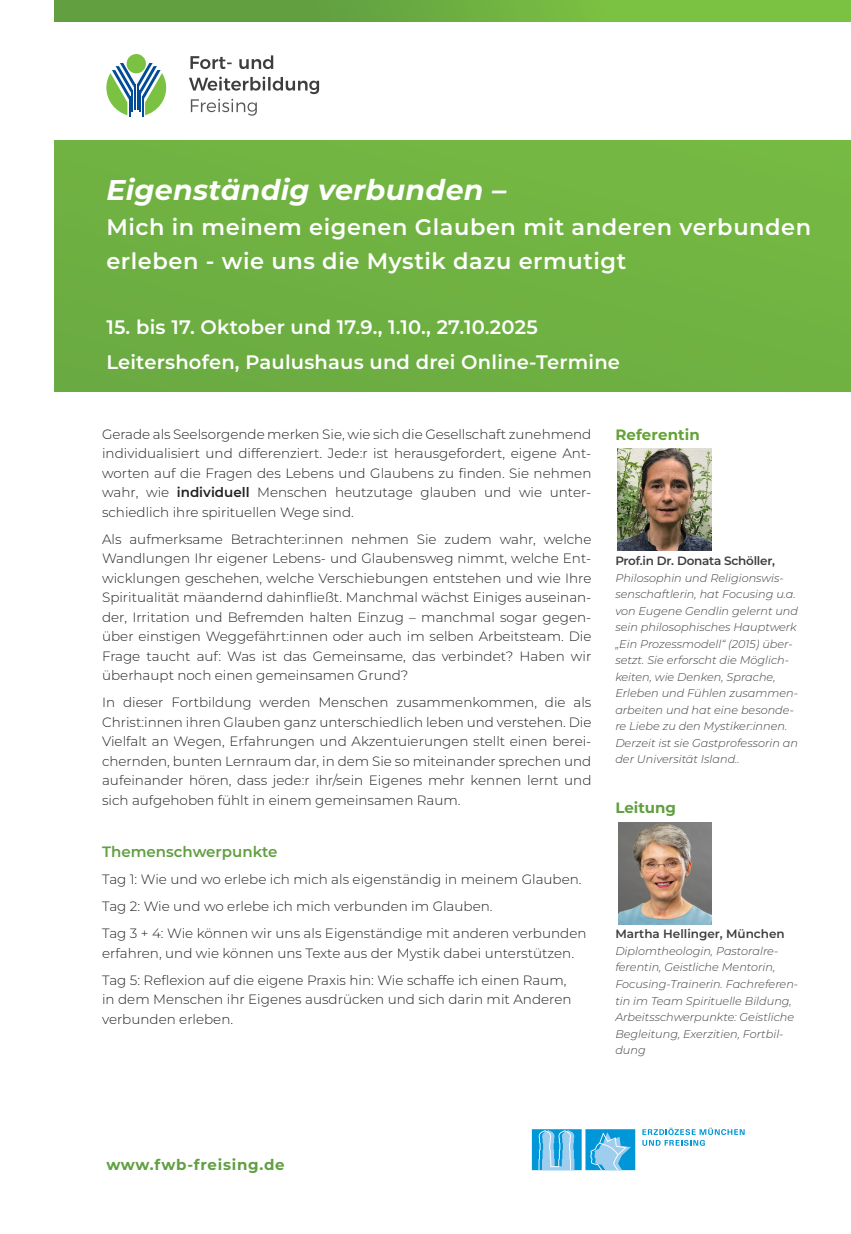
<style>
.page{position:relative;width:851px;height:1234px;background:#fff}
.page>*{position:absolute;margin:0;border:0;box-sizing:border-box;transform-origin:0 0}
.t1{font:italic 700 28.5px "Montserrat";letter-spacing:.01em;color:#fff}
.t2{font:600 22.5px/34.5px "Montserrat";letter-spacing:.025em;color:#fff}
.t3{font:600 19.5px "Montserrat";letter-spacing:.01em;color:#fff}
.Überschrift_klein{font:700 15px "Montserrat";letter-spacing:.045em;color:#619f41}
.Text{font:600 15px "Montserrat";color:#619f41}
.Überschrift_klein-2{font:700 15px "Montserrat";letter-spacing:.01em;color:#65a235}
.Überschrift_klein-3{font:700 15px "Montserrat";color:#619f41}
.Text-2{font:300 13.5px/19.5px "Montserrat";color:#231f20;text-align:justify}
.Überschrift_klein-4{font:600 12px "Montserrat";letter-spacing:-.005em;color:#3e3e3f}
.Überschrift_klein-5{font:italic 300 11.25px/16.5px "Montserrat";color:#3e3e3f}
.s1{font-weight:600}
</style>
<div class="page">
<div style="left:54px;top:0;width:796px;height:21px;background:linear-gradient(to right,#5b9741,#80c842)"></div>
<div style="left:127px;top:54px;width:19px;height:19px;background:#7bc142;border-radius:50%"></div>
<svg style="left:106px;top:63px;width:60px;height:54px"></svg>
<svg style="left:189px;top:77px;width:130px;height:39px"></svg>
<svg style="left:190px;top:55px;width:83px;height:14px"></svg>
<svg style="left:642px;top:1127px;width:102px;height:18px"></svg>
<div style="left:531px;top:1128px;width:50px;height:41px;background:#0196d7"></div>
<svg style="left:538px;top:1129px;width:36px;height:40px"></svg>
<div style="left:585px;top:1128px;width:50px;height:41px;background:#0196d7"></div>
<svg style="left:590px;top:1132px;width:40px;height:37px"></svg>
<div style="left:54px;top:141px;width:796px;height:251px;background:#70b242"></div>
<img style="left:617px;top:448px;width:94px;height:102px">
<img style="left:618px;top:822px;width:93px;height:102px">
<p class="t1" style="left:106px;top:169px;width:401px">Eigenständig verbunden –</p>
<p class="t2" style="left:106px;top:208px;width:706px">Mich in meinem eigenen Glauben mit anderen verbunden erleben - wie uns die Mystik dazu ermutigt</p>
<p class="t3" style="left:106px;top:313px;width:433px">15. bis 17. Oktober und 17.9., 1.10., 27.10.2025</p>
<p class="t3" style="left:106px;top:348px;width:515px">Leitershofen, Paulushaus und drei Online-Termine</p>
<p class="Text-2" style="left:102px;top:423px;width:490px">Gerade als Seelsorgende merken Sie, wie sich die Gesellschaft zunehmend individualisiert und differenziert. Jede:r ist herausgefordert, eigene Ant&shy;worten auf die Fragen des Lebens und Glaubens zu finden. Sie nehmen wahr, wie <span class="s1">individuell</span> Menschen heutzutage glauben und wie unter&shy;schiedlich ihre spirituellen Wege sind.</p>
<p class="Text-2" style="left:102px;top:528px;width:491px">Als aufmerksame Betrachter:innen nehmen Sie zudem wahr, welche Wandlungen Ihr eigener Lebens- und Glaubensweg nimmt, welche Ent&shy;wicklungen geschehen, welche Verschiebungen entstehen und wie Ihre Spiritualität mäandernd dahinfließt. Manchmal wächst Einiges auseinan&shy;der, Irritation und Befremden halten Einzug – manchmal sogar gegen&shy;über einstigen Weggefährt:innen oder auch im selben Arbeitsteam. Die Frage taucht auf: Was ist das Gemeinsame, das verbindet? Haben wir überhaupt noch einen gemeinsamen Grund?</p>
<p class="Text-2" style="left:102px;top:692px;width:491px">In dieser Fortbildung werden Menschen zusammenkommen, die als Christ:innen ihren Glauben ganz unterschiedlich leben und verstehen. Die Vielfalt an Wegen, Erfahrungen und Akzentuierungen stellt einen berei&shy;chernden, bunten Lernraum dar, in dem Sie so miteinander sprechen und aufeinander hören, dass jede:r ihr/sein Eigenes mehr kennen lernt und sich aufgehoben fühlt in einem gemeinsamen Raum.</p>
<p class="Text" style="left:102px;top:840px;width:177px">Themenschwerpunkte</p>
<p class="Text-2" style="left:102px;top:868px;width:481px">Tag 1: Wie und wo erlebe ich mich als eigenständig in meinem Glauben.</p>
<p class="Text-2" style="left:102px;top:895px;width:392px">Tag 2: Wie und wo erlebe ich mich verbunden im Glauben.</p>
<p class="Text-2" style="left:102px;top:922px;width:486px">Tag 3 + 4: Wie können wir uns als Eigenständige mit anderen verbunden erfahren, und wie können uns Texte aus der Mystik dabei unterstützen.</p>
<p class="Text-2" style="left:102px;top:969px;width:471px;text-align:left">Tag 5: Reflexion auf die eigene Praxis hin: Wie schaffe ich einen Raum, in dem Menschen ihr Eigenes ausdrücken und sich darin mit Anderen verbunden erleben.</p>
<p class="Überschrift_klein-2" style="left:615px;top:424px;width:86px">Referentin</p>
<p class="Überschrift_klein-4" style="left:615px;top:552px;width:161px">Prof.in Dr. Donata Schöller,</p>
<p class="Überschrift_klein-5" style="left:615px;top:569px;width:184px">Philosophin und Religionswis&shy;senschaftlerin, hat Focusing u.a. von Eugene Gendlin gelernt und sein philosophisches Hauptwerk „Ein Prozessmodell“ (2015) über&shy;setzt. Sie erforscht die Möglich&shy;keiten, wie Denken, Sprache,<br>Erleben und Fühlen zusammen&shy;arbeiten und hat eine besonde&shy;re Liebe zu den Mystiker:innen.<br>Derzeit ist sie Gastprofessorin an der Universität Island..</p>
<p class="Überschrift_klein-3" style="left:615px;top:797px;width:62px">Leitung</p>
<p class="Überschrift_klein-4" style="left:615px;top:925px;width:171px">Martha Hellinger, München</p>
<p class="Überschrift_klein-5" style="left:615px;top:942px;width:184px">Diplomtheologin, Pastoralre&shy;ferentin, Geistliche Mentorin,<br>Focusing-Trainerin. Fachreferen&shy;tin im Team Spirituelle Bildung,<br>Arbeitsschwerpunkte: Geistliche<br>Begleitung, Exerzitien, Fortbil&shy;dung</p>
<p class="Überschrift_klein" style="left:106px;top:1153px;width:180px">www.fwb-freising.de</p>
</div>
